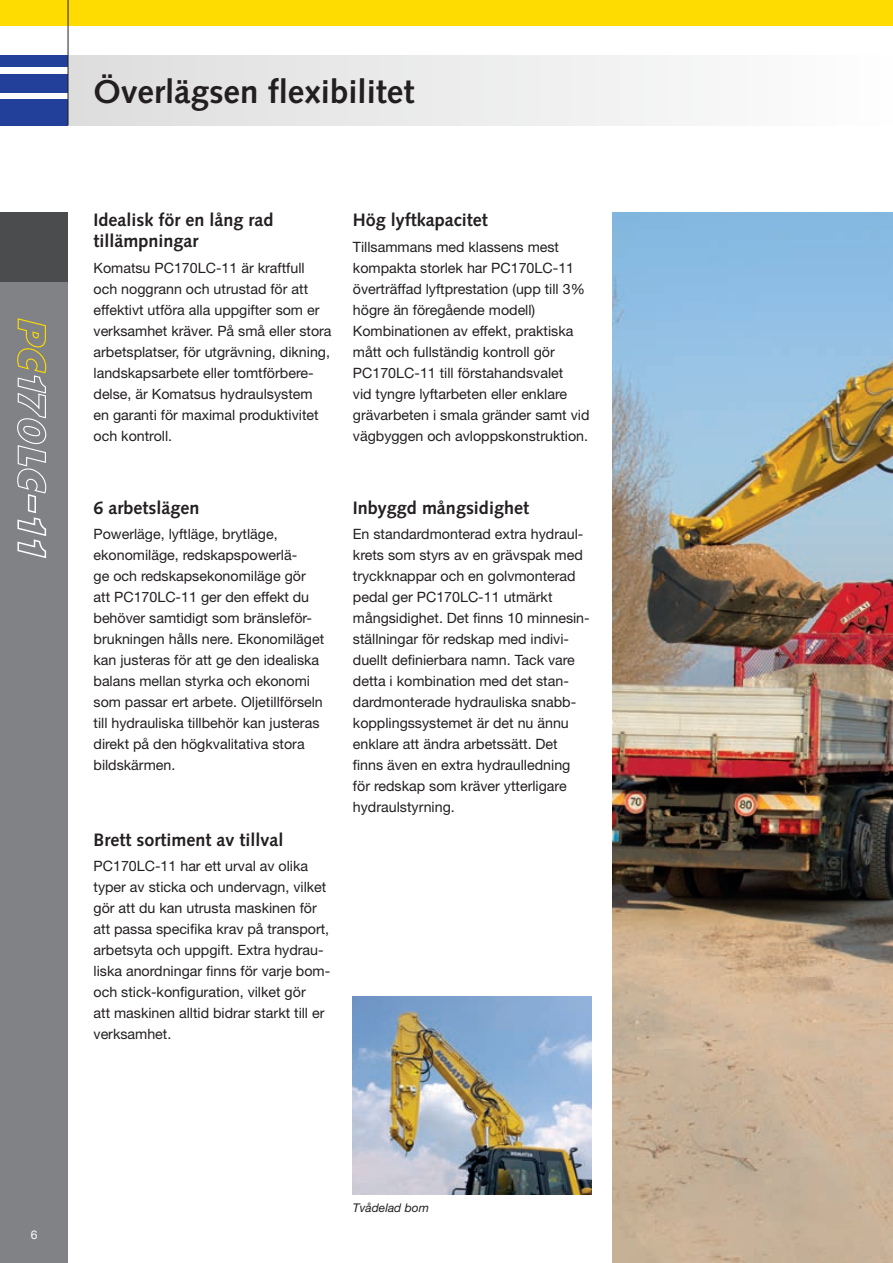
<style>
.page{position:relative;width:893px;height:1263px;background:#fff}
.page>*{position:absolute;margin:0;border:0;box-sizing:border-box;transform-origin:0 0}
.t1{font:700 33px "Syntax LTCE";color:#231f20}
.t2{font:700 18px/21px "Syntax LTCE";color:#231f20}
.t3{font:14.25px/21px "Helvetica Neue LT Pro";color:#231f20}
.t4{font:italic 12px "Helvetica Neue LT Pro";color:#231f20}
.t5{font:12px "Helvetica Neue LT Pro";color:#fff}
</style>
<div class="page">
<div style="left:0;top:213px;width:68px;height:1050px;background:#808285"></div>
<div style="left:0;top:99px;width:68px;height:26px;background:#223f99"></div>
<div style="left:0;top:74px;width:68px;height:18px;background:#223f99"></div>
<div style="left:0;top:55px;width:68px;height:12px;background:#223f99"></div>
<div style="left:0;top:0;width:893px;height:26px;background:#ffdc01"></div>
<div style="left:0;top:213px;width:68px;height:69px;background:#4b4c4d"></div>
<div style="left:68px;top:55px;width:825px;height:70px;background:linear-gradient(to right,#ddddde,#fdfdfe)"></div>
<hr style="left:68px;top:0;width:1px;height:125px;background:#231f20">
<svg style="left:17px;top:318px;width:30px;height:240px"></svg>
<img style="left:612px;top:213px;width:281px;height:1050px">
<img style="left:353px;top:996px;width:238px;height:199px">
<h1 class="t1" style="left:94px;top:73px;width:322px">Överlägsen flexibilitet</h1>
<p class="t2" style="left:94px;top:210px;width:182px">Idealisk för en lång rad tillämpningar</p>
<p class="t3" style="left:94px;top:257px;width:240px">Komatsu PC170LC-11 är kraftfull och noggrann och utrustad för att effektivt utföra alla uppgifter som er verksamhet kräver. På små eller stora arbetsplatser, för utgrävning, dikning, landskapsarbete eller tomtförbere&shy;delse, är Komatsus hydraulsystem en garanti för maximal produktivitet och kontroll.</p>
<p class="t2" style="left:353px;top:210px;width:136px">Hög lyftkapacitet</p>
<p class="t3" style="left:353px;top:236px;width:238px">Tillsammans med klassens mest kompakta storlek har PC170LC-11 överträffad lyftprestation (upp till 3% högre än föregående modell)<br>Kombinationen av effekt, praktiska mått och fullständig kontroll gör PC170LC-11 till förstahandsvalet<br>vid tyngre lyftarbeten eller enklare grävarbeten i smala gränder samt vid vägbyggen och avloppskonstruktion.</p>
<p class="t2" style="left:94px;top:497px;width:108px">6 arbetslägen</p>
<p class="t3" style="left:94px;top:523px;width:232px">Powerläge, lyftläge, brytläge, ekonomiläge, redskapspowerlä-<br>ge och redskapsekonomiläge gör att PC170LC-11 ger den effekt du behöver samtidigt som bränsleför&shy;brukningen hålls nere. Ekonomiläget kan justeras för att ge den idealiska balans mellan styrka och ekonomi som passar ert arbete. Oljetillförseln till hydrauliska tillbehör kan justeras direkt på den högkvalitativa stora bildskärmen.</p>
<p class="t2" style="left:94px;top:829px;width:191px">Brett sortiment av tillval</p>
<p class="t3" style="left:94px;top:855px;width:238px">PC170LC-11 har ett urval av olika typer av sticka och undervagn, vilket gör att du kan utrusta maskinen för att passa specifika krav på transport, arbetsyta och uppgift. Extra hydrau&shy;liska anordningar finns för varje bom&shy;och stick-konfiguration, vilket gör<br>att maskinen alltid bidrar starkt till er verksamhet.</p>
<p class="t2" style="left:353px;top:497px;width:178px">Inbyggd mångsidighet</p>
<p class="t3" style="left:353px;top:523px;width:238px">En standardmonterad extra hydraul&shy;krets som styrs av en grävspak med tryckknappar och en golvmonterad pedal ger PC170LC-11 utmärkt mångsidighet. Det finns 10 minnesin&shy;ställningar för redskap med indivi&shy;duellt definierbara namn. Tack vare detta i kombination med det stan&shy;dardmonterade hydrauliska snabb&shy;kopplingssystemet är det nu ännu enklare att ändra arbetssätt. Det finns även en extra hydraulledning för redskap som kräver ytterligare hydraulstyrning.</p>
<p class="t5" style="left:31px;top:1227px;width:8px">6</p>
<p class="t4" style="left:353px;top:1200px;width:78px">Tvådelad bom</p>
</div>
